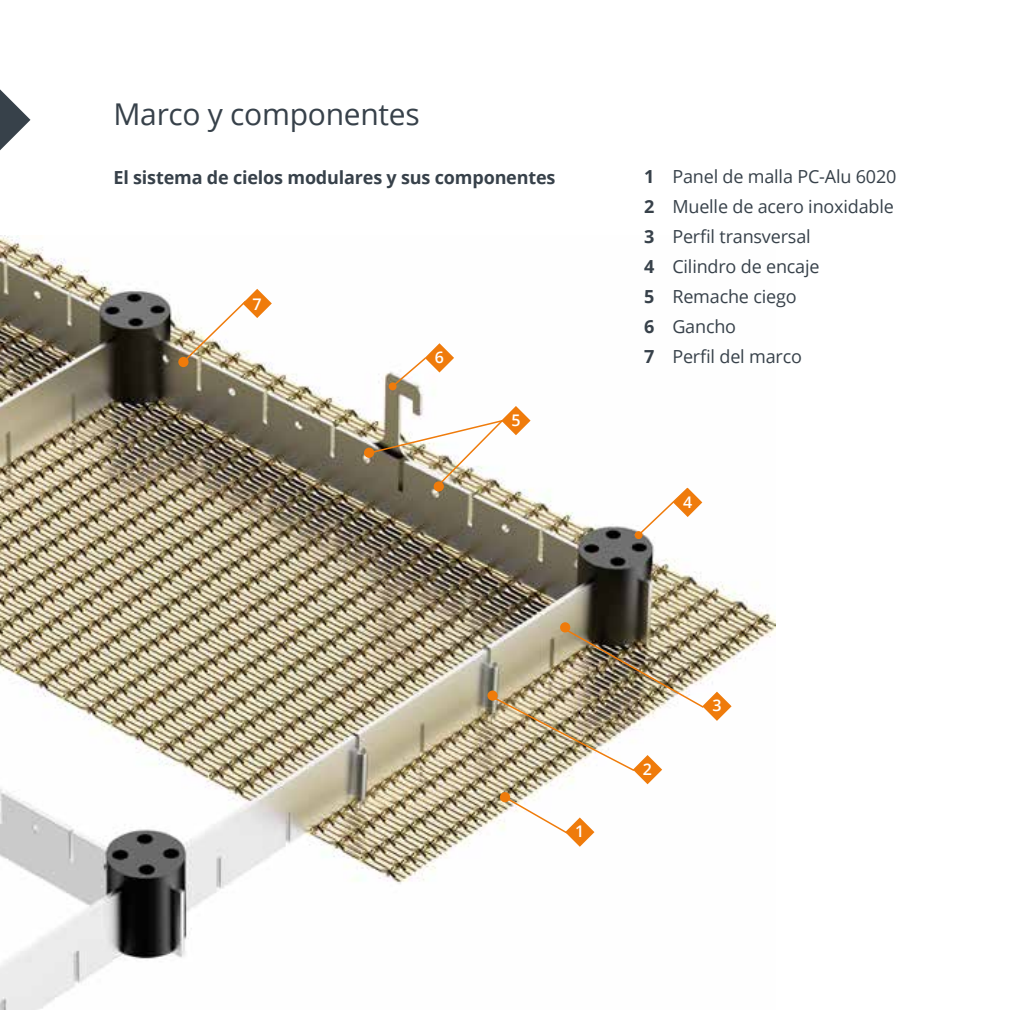
<style>
.page{position:relative;width:1010px;height:1010px;background:#fff}
.page>*{position:absolute;margin:0;border:0;box-sizing:border-box;transform-origin:0 0}
.t1{font:30px "Open Sans";letter-spacing:-.01em;color:#37414a}
.t2{font:18px/30px "Open Sans";letter-spacing:-.01em;color:#37414a}
.t3{font:700 18px "Open Sans";letter-spacing:-.01em;color:#37414a}
.t4{font:600 16px "Open Sans";color:#fff}
.s1{font-weight:700}
</style>
<div class="page">
<img style="left:0;top:236px;width:775px;height:773px">
<hr style="left:1009px;top:0;width:1px;height:763px;background:#37414a">
<svg style="left:0;top:89px;width:30px;height:61px"></svg>
<div style="left:178px;top:357px;width:10px;height:10px;background:#ef7b0b;border-radius:50%"></div>
<div style="left:433px;top:481px;width:11px;height:10px;background:#ef7b0b;border-radius:50%"></div>
<svg style="left:389px;top:343px;width:65px;height:46px"></svg>
<div style="left:388px;top:382px;width:8px;height:8px;background:#ef7b0b;border-radius:50%"></div>
<svg style="left:499px;top:791px;width:11px;height:11px"></svg>
<div style="left:487px;top:690px;width:10px;height:10px;background:#ef7b0b;border-radius:50%"></div>
<div style="left:560px;top:622px;width:10px;height:10px;background:#ef7b0b;border-radius:50%"></div>
<svg style="left:634px;top:531px;width:8px;height:8px"></svg>
<img style="left:492px;top:628px;width:239px;height:156px">
<svg style="left:503px;top:795px;width:91px;height:51px"></svg>
<svg style="left:635px;top:486px;width:67px;height:51px"></svg>
<svg style="left:180px;top:289px;width:92px;height:75px"></svg>
<svg style="left:371px;top:406px;width:159px;height:82px"></svg>
<div style="left:364px;top:447px;width:10px;height:10px;background:#ef7b0b;border-radius:50%"></div>
<h1 class="t1" style="left:113px;top:94px;width:307px">Marco y componentes</h1>
<p class="t3" style="left:113px;top:165px;width:443px">El sistema de cielos modulares y sus componentes</p>
<p class="t4" style="left:252px;top:293px;width:11px">7</p>
<p class="t4" style="left:435px;top:346px;width:11px">6</p>
<p class="t4" style="left:511px;top:409px;width:11px">5</p>
<p class="t2" style="left:643px;top:161px;width:254px"><span class="s1">1</span> Panel de malla PC-Alu 6020<br><span class="s1">2</span> Muelle de acero inoxidable<br><span class="s1">3</span> Perfil transversal<br><span class="s1">4</span> Cilindro de encaje<br><span class="s1">5</span> Remache ciego<br><span class="s1">6</span> Gancho<br><span class="s1">7</span> Perfil del marco</p>
<p class="t4" style="left:683px;top:490px;width:11px">4</p>
<p class="t4" style="left:575px;top:820px;width:11px">1</p>
<p class="t4" style="left:642px;top:757px;width:11px">2</p>
<p class="t4" style="left:712px;top:694px;width:11px">3</p>
</div>
